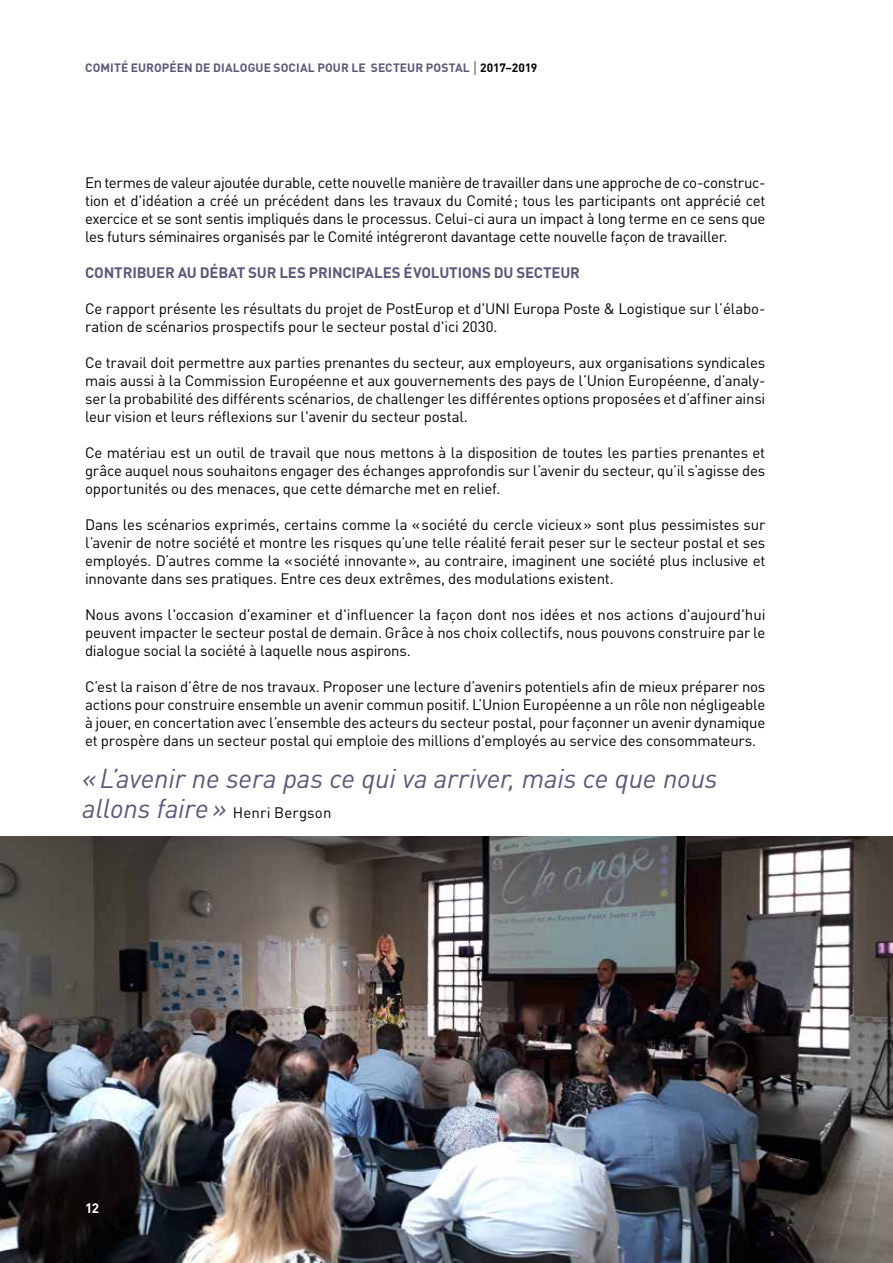
<style>
.page{position:relative;width:893px;height:1263px;background:#fff}
.page>*{position:absolute;margin:0;border:0;box-sizing:border-box;transform-origin:0 0}
.t1{font:italic 27px/30px "DIN";letter-spacing:-.005em;color:#5a597a}
.t2{font:15px/18px "DIN";letter-spacing:-.015em;color:#000;text-align:justify}
.t3{font:700 15px "DIN";letter-spacing:-.01em;color:#5a597a}
.t4{font:700 13.5px "DIN";color:#fff}
.t5{font:700 12px "DIN";letter-spacing:.005em;color:#5a597a}
.s1{font-weight:300;font-size:19.5px}
.s2{color:#000}
.s3{font-style:normal;font-size:15px;color:#000}
</style>
<div class="page">
<img style="left:0;top:836px;width:893px;height:427px">
<p class="t5" style="left:85px;top:60px;width:454px">COMITÉ EUROPÉEN DE DIALOGUE SOCIAL POUR LE SECTEUR POSTAL <span class="s1">I</span> <span class="s2">2017–2019</span></p>
<p class="t2" style="left:85px;top:173px;width:682px">En termes de valeur ajoutée durable, cette nouvelle manière de travailler dans une approche de co-construc&shy;tion et d'idéation a créé un précédent dans les travaux du Comité; tous les participants ont apprécié cet exercice et se sont sentis impliqués dans le processus. Celui-ci aura un impact à long terme en ce sens que les futurs séminaires organisés par le Comité intégreront davantage cette nouvelle façon de travailler.</p>
<p class="t3" style="left:85px;top:263px;width:496px">CONTRIBUER AU DÉBAT SUR LES PRINCIPALES ÉVOLUTIONS DU SECTEUR</p>
<p class="t2" style="left:85px;top:299px;width:682px">Ce rapport présente les résultats du projet de PostEurop et d'UNI Europa Poste &amp; Logistique sur l’élabo&shy;ration de scénarios prospectifs pour le secteur postal d'ici 2030.</p>
<p class="t2" style="left:85px;top:353px;width:682px">Ce travail doit permettre aux parties prenantes du secteur, aux employeurs, aux organisations syndicales mais aussi à la Commission Européenne et aux gouvernements des pays de l’Union Européenne, d’analy&shy;ser la probabilité des différents scénarios, de challenger les différentes options proposées et d’affiner ainsi leur vision et leurs réflexions sur l'avenir du secteur postal.</p>
<p class="t2" style="left:85px;top:443px;width:682px">Ce matériau est un outil de travail que nous mettons à la disposition de toutes les parties prenantes et grâce auquel nous souhaitons engager des échanges approfondis sur l’avenir du secteur, qu’il s’agisse des opportunités ou des menaces, que cette démarche met en relief.</p>
<p class="t2" style="left:85px;top:515px;width:682px">Dans les scénarios exprimés, certains comme la «société du cercle vicieux» sont plus pessimistes sur l’avenir de notre société et montre les risques qu’une telle réalité ferait peser sur le secteur postal et ses employés. D’autres comme la «société innovante», au contraire, imaginent une société plus inclusive et innovante dans ses pratiques. Entre ces deux extrêmes, des modulations existent.</p>
<p class="t2" style="left:85px;top:605px;width:682px">Nous avons l'occasion d'examiner et d'influencer la façon dont nos idées et nos actions d'aujourd'hui peuvent impacter le secteur postal de demain. Grâce à nos choix collectifs, nous pouvons construire par le dialogue social la société à laquelle nous aspirons.</p>
<p class="t2" style="left:85px;top:677px;width:682px">C’est la raison d’être de nos travaux. Proposer une lecture d’avenirs potentiels afin de mieux préparer nos actions pour construire ensemble un avenir commun positif. L’Union Européenne a un rôle non négligeable à jouer, en concertation avec l’ensemble des acteurs du secteur postal, pour façonner un avenir dynamique et prospère dans un secteur postal qui emploie des millions d'employés au service des consommateurs.</p>
<h1 class="t1" style="left:82px;top:763px;width:637px">«L’avenir ne sera pas ce qui va arriver, mais ce que nous allons faire» <span class="s3">Henri Bergson</span></h1>
<p class="t4" style="left:85px;top:1199px;width:16px">12</p>
</div>
